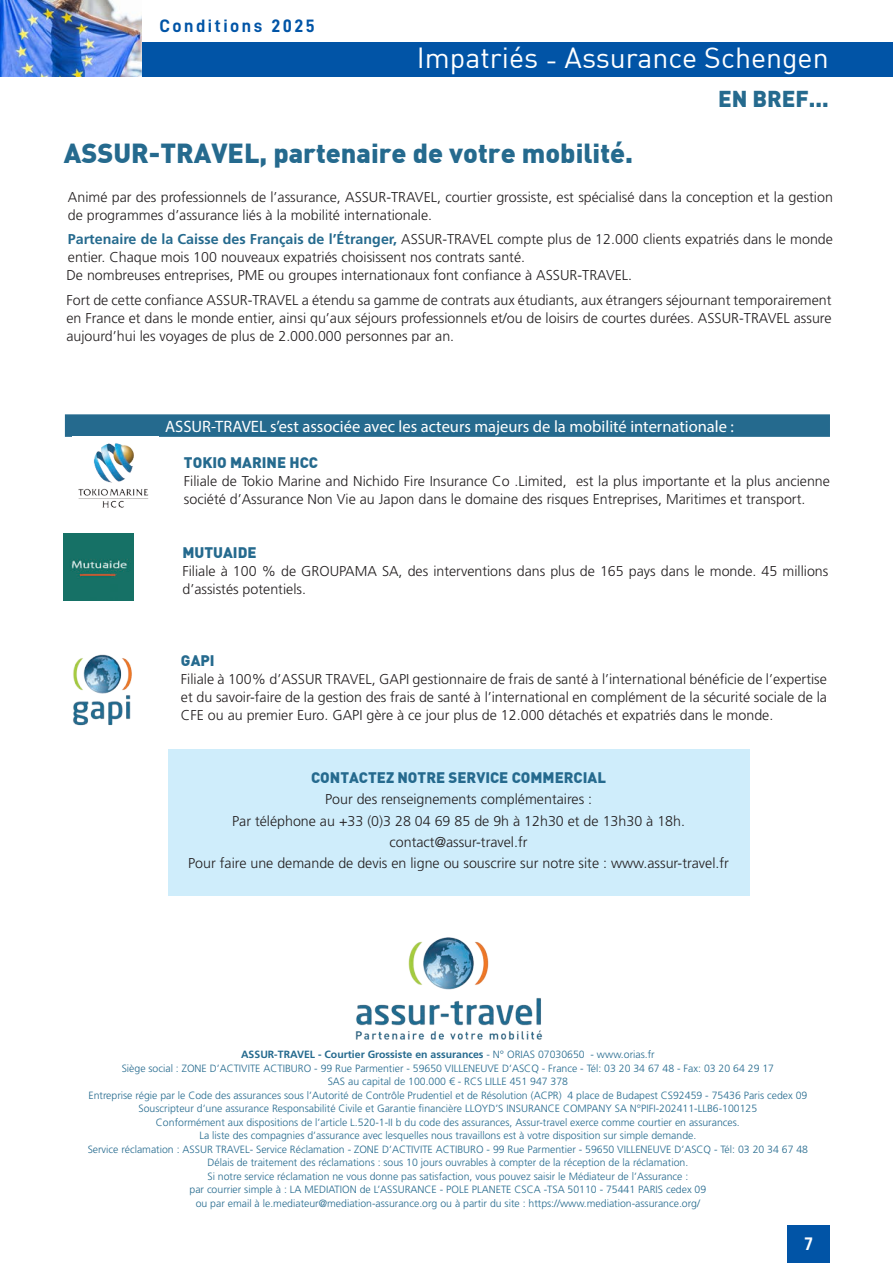
<style>
.page{position:relative;width:893px;height:1263px;background:#fff}
.page>*{position:absolute;margin:0;border:0;box-sizing:border-box;transform-origin:0 0}
.t1{font:28.5px "DIN";color:#fff}
.t2{font:900 27px "DIN";color:#256a8e}
.t3{font:900 22.5px "DIN";color:#256a8e}
.t4{font:18.15px "D DIN Bold";color:#fff}
.t5{font:18px "D DIN Bold";letter-spacing:.14em;color:#0154a6}
.t6{font:16.5px "Myriad Pro";color:#fff}
.t7{font:900 15px "DIN";color:#256a8e}
.t8{font:300 14.25px/18px "Frutiger LT Std";color:#231f20}
.t9{font:300 10.5px/13.5px "Frutiger LT Std";color:#256a8e;text-align:center}
.s1{font-weight:700;color:#256a8e}
.s2{font-weight:700}
</style>
<div class="page">
<div style="left:65px;top:414px;width:765px;height:23px;background:#256a8e"></div>
<img style="left:64px;top:534px;width:69px;height:67px">
<div style="left:168px;top:749px;width:581px;height:146px;background:#cfedfb"></div>
<div style="left:0;top:43px;width:893px;height:34px;background:#0154a6"></div>
<div style="left:787px;top:1225px;width:42px;height:38px;background:#0154a6"></div>
<img style="left:73px;top:654px;width:59px;height:72px">
<div style="left:72px;top:436px;width:87px;height:76px;background:#fff"></div>
<img style="left:78px;top:443px;width:71px;height:65px">
<img style="left:355px;top:937px;width:188px;height:103px">
<img style="left:0;top:0;width:141px;height:77px">
<p class="t5" style="left:159px;top:15px;width:157px">Conditions 2025</p>
<h1 class="t1" style="left:417px;top:47px;width:414px">Impatriés - Assurance Schengen</h1>
<h3 class="t3" style="left:718px;top:89px;width:112px">EN BREF...</h3>
<h2 class="t2" style="left:64px;top:141px;width:571px">ASSUR-TRAVEL, partenaire de votre mobilité.</h2>
<p class="t8" style="left:68px;top:189px;width:766px">Animé par des professionnels de l’assurance, ASSUR-TRAVEL, courtier grossiste, est spécialisé dans la conception et la gestion de programmes d’assurance liés à la mobilité internationale.</p>
<p class="t8" style="left:66px;top:232px;width:768px"><span class="s1">Partenaire de la Caisse des Français de l’Étranger,</span> ASSUR-TRAVEL compte plus de 12.000 clients expatriés dans le monde entier. Chaque mois 100 nouveaux expatriés choisissent nos contrats santé.<br>De nombreuses entreprises, PME ou groupes internationaux font confiance à ASSUR-TRAVEL.</p>
<p class="t8" style="left:66px;top:292px;width:767px;text-align:justify">Fort de cette confiance ASSUR-TRAVEL a étendu sa gamme de contrats aux étudiants, aux étrangers séjournant temporairement en France et dans le monde entier, ainsi qu’aux séjours professionnels et/ou de loisirs de courtes durées. ASSUR-TRAVEL assure aujourd’hui les voyages de plus de 2.000.000 personnes par an.</p>
<p class="t6" style="left:165px;top:418px;width:570px">ASSUR-TRAVEL s’est associée avec les acteurs majeurs de la mobilité internationale :</p>
<p class="t7" style="left:184px;top:456px;width:136px">TOKIO MARINE HCC</p>
<p class="t8" style="left:184px;top:473px;width:647px">Filiale de Tokio Marine and Nichido Fire Insurance Co .Limited, est la plus importante et la plus ancienne société d’Assurance Non Vie au Japon dans le domaine des risques Entreprises, Maritimes et transport.</p>
<p class="t7" style="left:182px;top:546px;width:76px">MUTUAIDE</p>
<p class="t8" style="left:182px;top:563px;width:647px">Filiale à 100 % de GROUPAMA SA, des interventions dans plus de 165 pays dans le monde. 45 millions d’assistés potentiels.</p>
<p class="t7" style="left:181px;top:654px;width:35px">GAPI</p>
<p class="t8" style="left:181px;top:671px;width:647px;text-align:justify">Filiale à 100% d’ASSUR TRAVEL, GAPI gestionnaire de frais de santé à l’international bénéficie de l’expertise et du savoir-faire de la gestion des frais de santé à l’international en complément de la sécurité sociale de la CFE ou au premier Euro. GAPI gère à ce jour plus de 12.000 détachés et expatriés dans le monde.</p>
<p class="t7" style="left:311px;top:771px;width:296px">CONTACTEZ NOTRE SERVICE COMMERCIAL</p>
<p class="t8" style="left:188px;top:790px;width:542px;line-height:21.3px;text-align:center">Pour des renseignements complémentaires :<br>Par téléphone au +33 (0)3 28 04 69 85 de 9h à 12h30 et de 13h30 à 18h. contact@assur-travel.fr<br>Pour faire une demande de devis en ligne ou souscrire sur notre site : www.assur-travel.fr</p>
<p class="t9" style="left:88px;top:1048px;width:722px"><span class="s2">ASSUR-TRAVEL - Courtier Grossiste en assurances</span> - N° ORIAS 07030650 - www.orias.fr<br>Siège social : ZONE D’ACTIVITE ACTIBURO - 99 Rue Parmentier - 59650 VILLENEUVE D’ASCQ - France - Tél: 03 20 34 67 48 - Fax: 03 20 64 29 17<br>SAS au capital de 100.000 € - RCS LILLE 451 947 378<br>Entreprise régie par le Code des assurances sous l’Autorité de Contrôle Prudentiel et de Résolution (ACPR) 4 place de Budapest CS92459 - 75436 Paris cedex 09<br>Souscripteur d’une assurance Responsabilité Civile et Garantie financière LLOYD’S INSURANCE COMPANY SA N°PIFI-202411-LLB6-100125<br>Conformément aux dispositions de l’article L.520-1-II b du code des assurances, Assur-travel exerce comme courtier en assurances.<br>La liste des compagnies d’assurance avec lesquelles nous travaillons est à votre disposition sur simple demande.<br>Service réclamation : ASSUR TRAVEL- Service Réclamation - ZONE D’ACTIVITE ACTIBURO - 99 Rue Parmentier - 59650 VILLENEUVE D’ASCQ - Tél: 03 20 34 67 48<br>Délais de traitement des réclamations : sous 10 jours ouvrables à compter de la réception de la réclamation.<br>Si notre service réclamation ne vous donne pas satisfaction, vous pouvez saisir le Médiateur de l’Assurance :<br>par courrier simple à : LA MEDIATION de L’ASSURANCE - POLE PLANETE CSCA -TSA 50110 - 75441 PARIS cedex 09<br>ou par email à le.mediateur@mediation-assurance.org ou à partir du site : https://www.mediation-assurance.org/</p>
<p class="t4" style="left:804px;top:1236px;width:10px">7</p>
</div>
